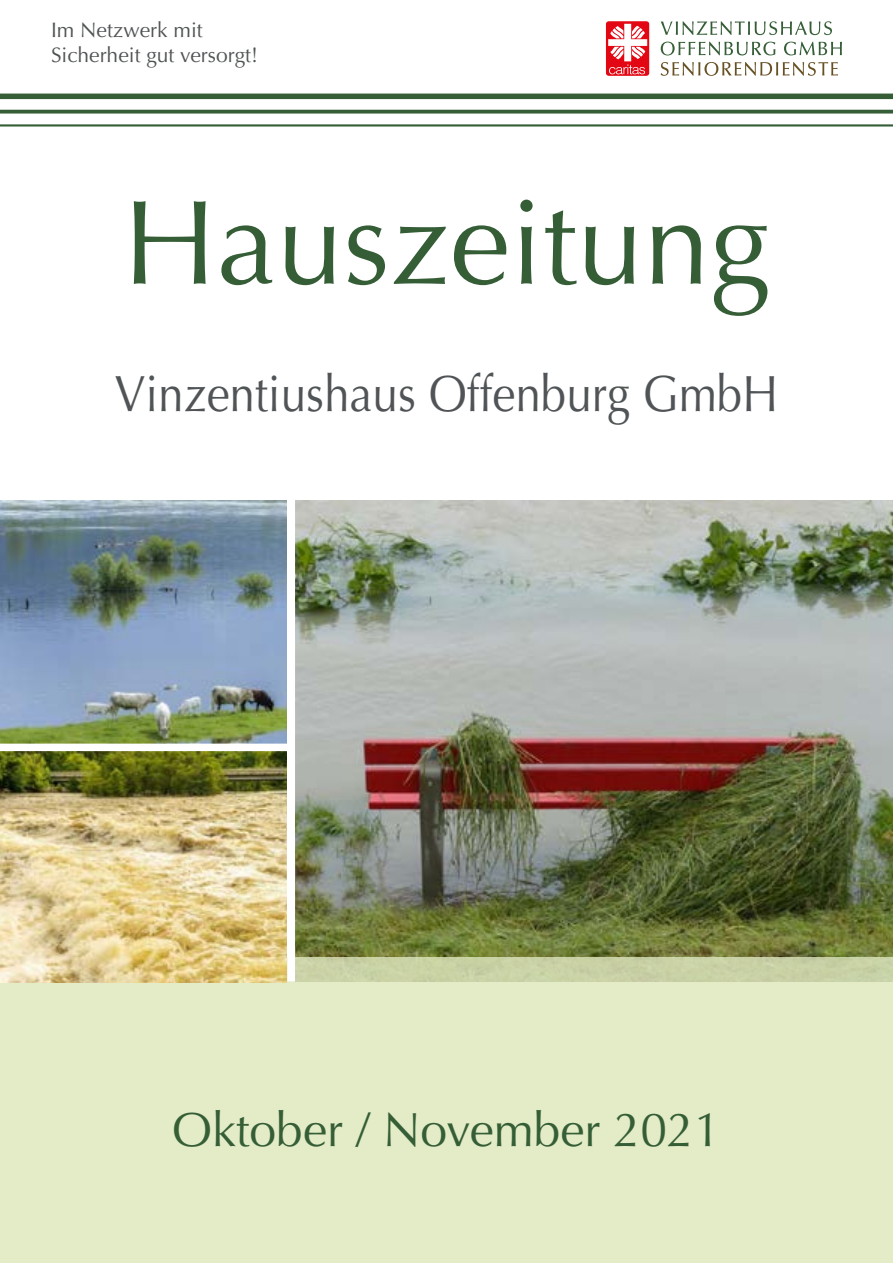
<style>
.page{position:relative;width:893px;height:1263px;background:#fff}
.page>*{position:absolute;margin:0;border:0;box-sizing:border-box;transform-origin:0 0}
.t1{font:120px "Optima LT Std";color:#355e37}
.t2{font:51px "Optima LT Std";color:#505456;scale:.9 1}
.t3{font:48px "Optima LT Std";color:#355e37}
.t4{font:21px/25.5px "Optima LT Std";color:#505456}
</style>
<div class="page">
<img style="left:295px;top:500px;width:598px;height:457px">
<svg style="left:0;top:110px;width:893px;height:4px;fill:#355e37"></svg>
<hr style="left:0;top:124px;width:893px;height:2px;background:#355e37">
<svg style="left:606px;top:21px;width:43px;height:55px"></svg>
<svg style="left:608px;top:24px;width:39px;height:50px"></svg>
<svg style="left:661px;top:21px;width:171px;height:14px"></svg>
<svg style="left:661px;top:42px;width:181px;height:13px"></svg>
<svg style="left:661px;top:62px;width:177px;height:14px"></svg>
<div style="left:0;top:94px;width:893px;height:5px;background:#355e37"></div>
<div style="left:0;top:982px;width:893px;height:281px;background:#e3ecc6"></div>
<div style="left:0;top:957px;width:893px;height:25px;background:#c9d2a6"></div>
<img style="left:0;top:500px;width:287px;height:244px">
<img style="left:0;top:751px;width:287px;height:231px">
<div style="left:288px;top:495px;width:7px;height:486px;background:#fff"></div>
<p class="t4" style="left:51px;top:17px;width:209px">Im Netzwerk mit<br>Sicherheit gut versorgt!</p>
<h1 class="t1" style="left:123px;top:173px;width:648px">Hauszeitung</h1>
<p class="t2" style="left:115px;top:364px;width:738px">Vinzentiushaus Offenburg GmbH</p>
<p class="t3" style="left:172px;top:1102px;width:550px">Oktober / November 2021</p>
<p class="t3" style="left:232px;top:1102px;width:430px">Oktober / November</p>
</div>
